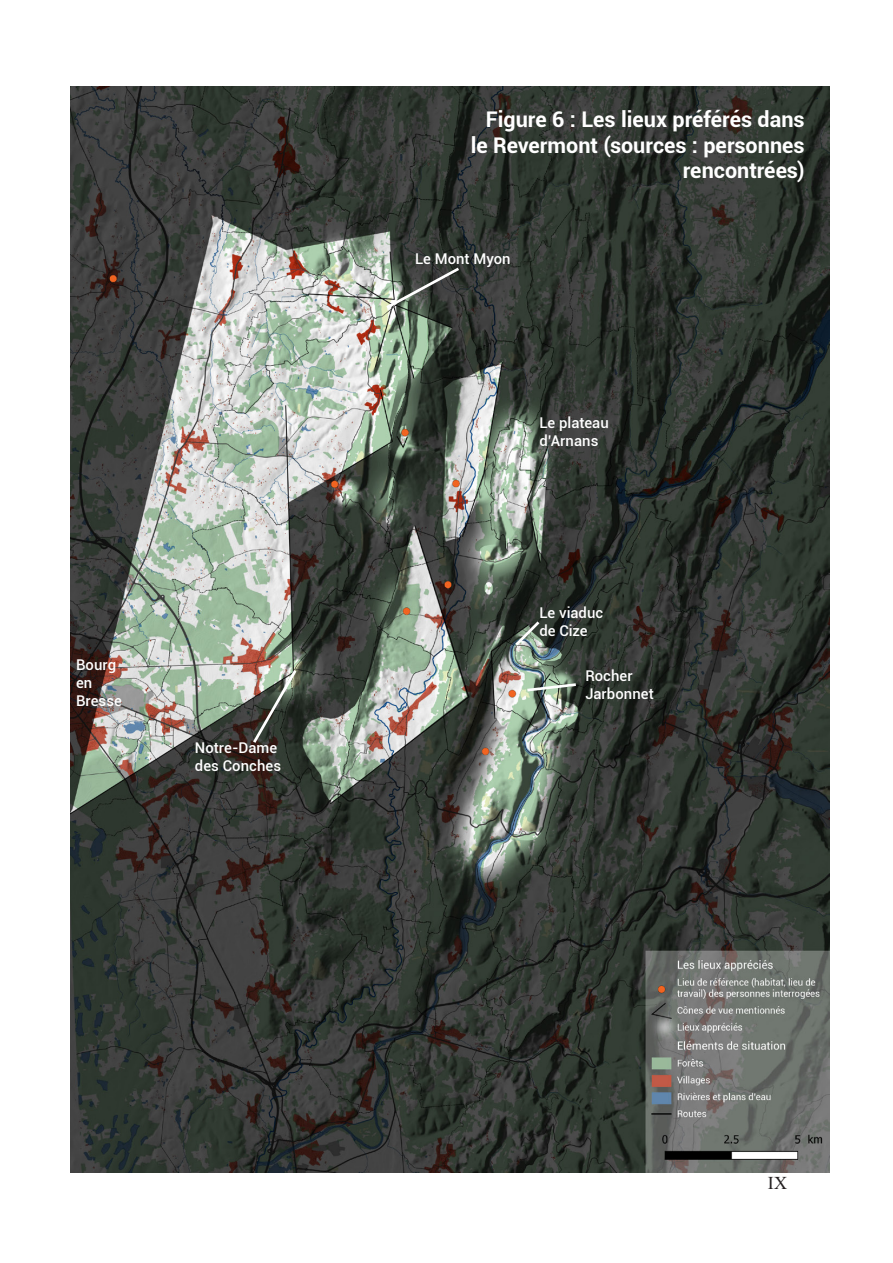
<style>
.page{position:relative;width:893px;height:1263px;background:#fff}
.page>*{position:absolute;margin:0;border:0;box-sizing:border-box;transform-origin:0 0}
.t1{font:700 21.6px/26px "Roboto";color:#fff;text-align:right}
.numérotation_pages{font:18px "Times New Roman";color:#231f20}
.t2{font:500 14.85px/17.9px "Roboto";letter-spacing:.005em;color:#fff}
</style>
<div class="page">
<img style="left:71px;top:87px;width:758px;height:1085px">
<svg style="left:251px;top:667px;width:48px;height:79px;background:#606259"></svg>
<svg style="left:383px;top:265px;width:79px;height:46px;background:#5a615a"></svg>
<svg style="left:512px;top:618px;width:30px;height:30px"></svg>
<svg style="left:524px;top:682px;width:55px;height:11px"></svg>
<p class="t2" style="left:76px;top:655px;width:47px">Bourg en<br>Bresse</p>
<p class="t2" style="left:195px;top:739px;width:88px">Notre-Dame des Conches</p>
<p class="t1" style="left:471px;top:105px;width:335px">Figure 6 : Les lieux préférés dans le Revermont (sources : personnes rencontrées)</p>
<p class="t2" style="left:415px;top:249px;width:97px">Le Mont Myon</p>
<p class="t2" style="left:539px;top:413px;width:71px">Le plateau d’Arnans</p>
<p class="t2" style="left:539px;top:603px;width:65px">Le viaduc de Cize</p>
<p class="t2" style="left:585px;top:666px;width:70px">Rocher<br>Jarbonnet</p>
<p class="numérotation_pages" style="left:768px;top:1170px;width:21px">IX</p>
</div>
